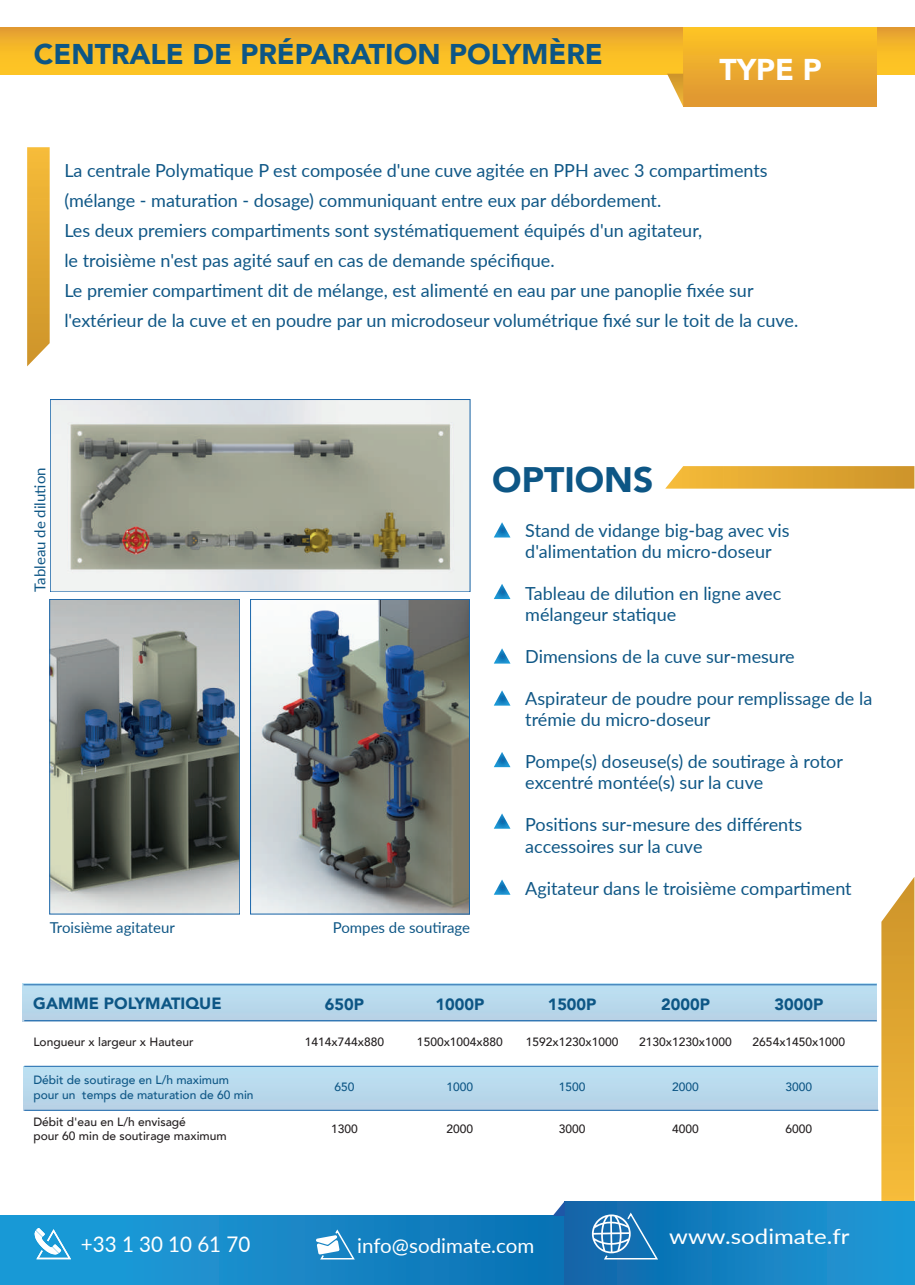
<style>
.page{position:relative;width:915px;height:1285px;background:#fff}
.page>*{position:absolute;margin:0;border:0;box-sizing:border-box;transform-origin:0 0}
.t1{font:900 35.4px "Avenir";color:#0d5685}
.t2{font:900 30px "Avenir";color:#fff}
.t3{font:900 28.5px "Avenir";color:#0d5685}
.t4{font:21.6px "Lato";color:#fff;scale:.95 1}
.t5{font:21px "Lato";color:#fff;scale:1.14 1}
.t6{font:20.25px "Lato";color:#fff}
.t7{font:18px/21px "Lato";color:#0f5786}
.t8{font:900 16.35px "Avenir";color:#0d5685}
.t9{font:15px "Lato";color:#0f5786}
.t10{font:500 12px/14.4px "Avenir";color:#231f20}
.t11{font:500 12px/14.4px "Avenir";color:#0d5685}
</style>
<div class="page">
<svg style="left:0;top:1215px;width:564px;height:69px;background:#1588c7"></svg>
<div style="left:564px;top:1200px;width:350px;height:84px;background:linear-gradient(to right,#0e64a8,#1d9cd8)"></div>
<svg style="left:553px;top:1202px;width:11px;height:13px"></svg>
<svg style="left:32px;top:1227px;width:40px;height:33px"></svg>
<svg style="left:316px;top:1227px;width:40px;height:32px"></svg>
<svg style="left:591px;top:1210px;width:68px;height:49px;background:#408bc0"></svg>
<div style="left:23px;top:983px;width:853px;height:38px;background:#b9d9ec"></div>
<div style="left:23px;top:1066px;width:854px;height:44px;background:#b9daed"></div>
<hr style="left:23px;top:984px;width:853px;height:1px;background:#1b67ab">
<hr style="left:24px;top:1020px;width:852px;height:1px;background:#1b67ab">
<hr style="left:24px;top:1065px;width:854px;height:1px;background:#1b67ab">
<hr style="left:24px;top:1109px;width:854px;height:1px;background:#1b67ab">
<svg style="left:881px;top:877px;width:33px;height:323px;background:#e4af42"></svg>
<svg style="left:666px;top:466px;width:248px;height:22px;background:#e1aa39"></svg>
<svg style="left:494px;top:522px;width:16px;height:15px"></svg>
<svg style="left:494px;top:584px;width:16px;height:15px"></svg>
<svg style="left:494px;top:648px;width:16px;height:15px"></svg>
<svg style="left:494px;top:690px;width:16px;height:15px"></svg>
<svg style="left:494px;top:752px;width:16px;height:15px"></svg>
<svg style="left:494px;top:813px;width:16px;height:15px"></svg>
<svg style="left:494px;top:879px;width:16px;height:15px"></svg>
<img style="left:252px;top:601px;width:215px;height:310px">
<div style="left:250px;top:599px;width:219px;height:314px;border:1px solid #1b67ab"></div>
<img style="left:52px;top:601px;width:186px;height:310px">
<div style="left:50px;top:599px;width:190px;height:314px;border:1px solid #1b67ab"></div>
<img style="left:52px;top:401px;width:416px;height:188px">
<div style="left:50px;top:399px;width:420px;height:192px;border:1px solid #1b67ab"></div>
<svg style="left:27px;top:147px;width:23px;height:219px;background:#e4ae40"></svg>
<div style="left:0;top:28px;width:914px;height:46px;background:linear-gradient(to bottom,#e8a430,#ffcb22)"></div>
<div style="left:683px;top:27px;width:193px;height:80px;background:linear-gradient(to bottom,#fdc425,#de9534)"></div>
<svg style="left:666px;top:74px;width:17px;height:32px"></svg>
<h3 class="t3" style="left:34px;top:29px;width:570px">CENTRALE DE PRÉPARATION POLYMÈRE</h3>
<h2 class="t2" style="left:719px;top:44px;width:104px">TYPE P</h2>
<p class="t7" style="left:64px;top:155px;width:735px;line-height:30px">La centrale Polymatique P est composée d'une cuve agitée en PPH avec 3 compartiments (mélange - maturation - dosage) communiquant entre eux par débordement.<br>Les deux premiers compartiments sont systématiquement équipés d'un agitateur,<br>le troisième n'est pas agité sauf en cas de demande spécifique.<br>Le premier compartiment dit de mélange, est alimenté en eau par une panoplie fixée sur l'extérieur de la cuve et en poudre par un microdoseur volumétrique fixé sur le toit de la cuve.</p>
<p class="t9" style="left:29px;top:591px;width:126px;rotate:-90deg">Tableau de dilution</p>
<h1 class="t1" style="left:492px;top:449px;width:163px">OPTIONS</h1>
<p class="t7" style="left:525px;top:519px;width:266px">Stand de vidange big-bag avec vis d'alimentation du micro-doseur</p>
<p class="t7" style="left:525px;top:582px;width:257px">Tableau de dilution en ligne avec mélangeur statique</p>
<p class="t7" style="left:525px;top:645px;width:271px">Dimensions de la cuve sur-mesure</p>
<p class="t7" style="left:525px;top:687px;width:348px">Aspirateur de poudre pour remplissage de la trémie du micro-doseur</p>
<p class="t7" style="left:525px;top:750px;width:319px">Pompe(s) doseuse(s) de soutirage à rotor excentré montée(s) sur la cuve</p>
<p class="t7" style="left:525px;top:813px;width:278px">Positions sur-mesure des différents accessoires sur la cuve</p>
<p class="t7" style="left:525px;top:876px;width:328px">Agitateur dans le troisième compartiment</p>
<p class="t9" style="left:50px;top:916px;width:127px">Troisième agitateur</p>
<p class="t9" style="left:332px;top:916px;width:139px">Pompes de soutirage</p>
<p class="t8" style="left:33px;top:988px;width:190px">GAMME POLYMATIQUE</p>
<p class="t8" style="left:325px;top:990px;width:41px">650P</p>
<p class="t8" style="left:435px;top:990px;width:50px">1000P</p>
<p class="t8" style="left:547px;top:990px;width:50px">1500P</p>
<p class="t8" style="left:660px;top:990px;width:50px">2000P</p>
<p class="t8" style="left:774px;top:990px;width:50px">3000P</p>
<p class="t10" style="left:33px;top:1033px;width:162px">Longueur x largeur x Hauteur</p>
<p class="t10" style="left:305px;top:1033px;width:81px">1414x744x880</p>
<p class="t10" style="left:417px;top:1033px;width:87px">1500x1004x880</p>
<p class="t10" style="left:525px;top:1033px;width:94px">1592x1230x1000</p>
<p class="t10" style="left:639px;top:1033px;width:94px">2130x1230x1000</p>
<p class="t10" style="left:752px;top:1033px;width:94px">2654x1450x1000</p>
<p class="t11" style="left:33px;top:1071px;width:222px">Débit de soutirage en L/h maximum pour un temps de maturation de 60 min</p>
<p class="t11" style="left:334px;top:1079px;width:22px">650</p>
<p class="t11" style="left:446px;top:1079px;width:28px">1000</p>
<p class="t11" style="left:558px;top:1079px;width:28px">1500</p>
<p class="t11" style="left:672px;top:1079px;width:28px">2000</p>
<p class="t11" style="left:785px;top:1079px;width:28px">3000</p>
<p class="t10" style="left:33px;top:1113px;width:195px">Débit d'eau en L/h envisagé<br>pour 60 min de soutirage maximum</p>
<p class="t10" style="left:446px;top:1120px;width:28px">2000</p>
<p class="t10" style="left:331px;top:1120px;width:28px">1300</p>
<p class="t10" style="left:558px;top:1120px;width:28px">3000</p>
<p class="t10" style="left:672px;top:1120px;width:28px">4000</p>
<p class="t10" style="left:785px;top:1120px;width:28px">6000</p>
<p class="t4" style="left:81px;top:1228px;width:180px">+33 1 30 10 61 70</p>
<p class="t6" style="left:357px;top:1230px;width:178px">info@sodimate.com</p>
<p class="t5" style="left:669px;top:1221px;width:159px">www.sodimate.fr</p>
</div>
